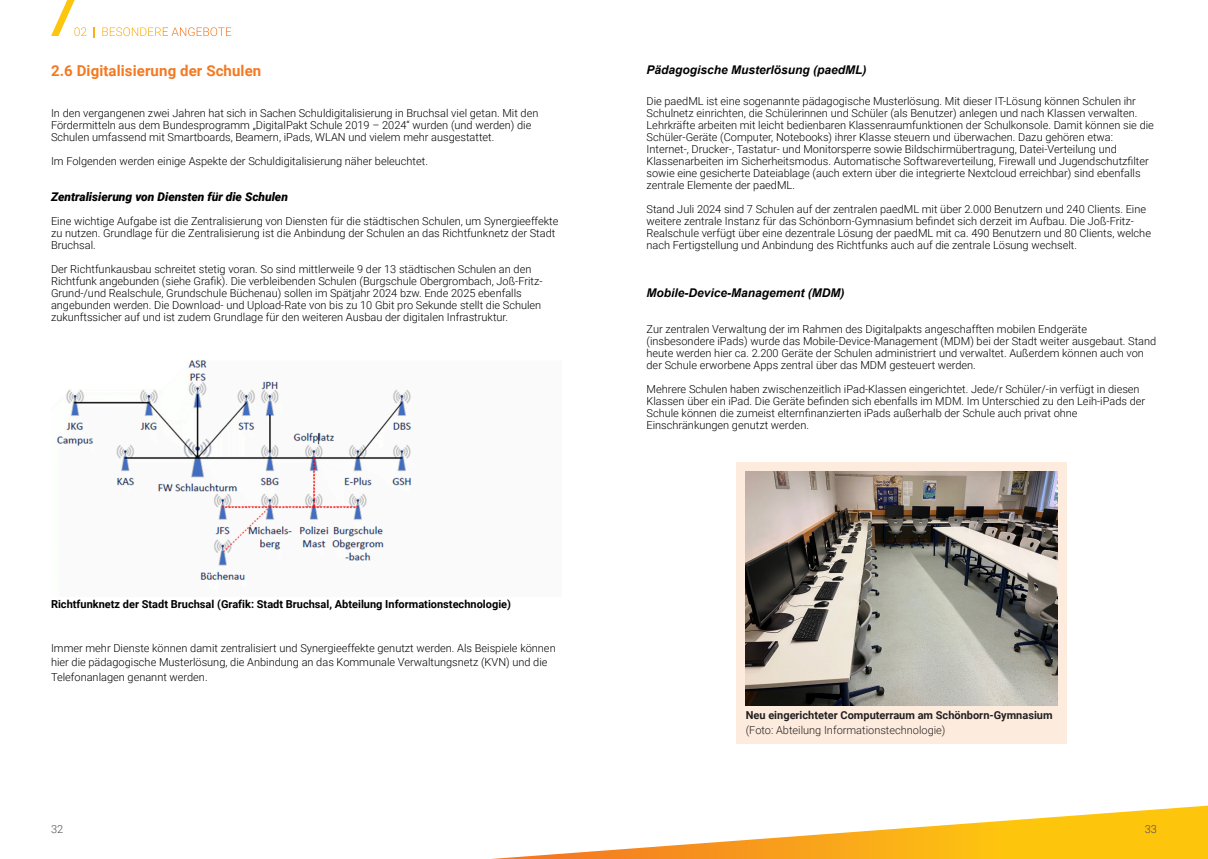
<style>
.page{position:relative;width:1208px;height:859px;background:#fff}
.page>*{position:absolute;margin:0;border:0;box-sizing:border-box;transform-origin:0 0}
.t1{font:700 15px "Roboto";letter-spacing:.005em;color:#f47921}
.t2{font:italic 700 12px "Arial";color:#000001}
.t3{font:italic 900 12px "Roboto";color:#000001}
.t4{font:300 11px/12px "Roboto";color:#000001}
.t5{font:700 11px "Roboto";color:#000001}
.t6{font:700 11px "Roboto";color:#231f20}
.t7{font:300 11px "Roboto";color:#231f20}
.t8{font:300 11px "Roboto";color:#4b4c4d}
</style>
<div class="page">
<div style="left:736px;top:462px;width:331px;height:282px;background:#fdebdd"></div>
<svg style="left:492px;top:806px;width:716px;height:53px"></svg>
<img style="left:56px;top:360px;width:355px;height:220px">
<svg style="left:102px;top:27px;width:129px;height:9px"></svg>
<svg style="left:51px;top:0;width:35px;height:36px"></svg>
<img style="left:745px;top:471px;width:312px;height:234px">
<h1 class="t1" style="left:51px;top:65px;width:212px">2.6 Digitalisierung der Schulen</h1>
<p class="t2" style="left:646px;top:65px;width:222px">Pädagogische Musterlösung (paedML)</p>
<p class="t4" style="left:646px;top:96px;width:509px">Die paedML ist eine sogenannte pädagogische Musterlösung. Mit dieser IT-Lösung können Schulen ihr Schulnetz einrichten, die Schülerinnen und Schüler (als Benutzer) anlegen und nach Klassen verwalten.<br>Lehrkräfte arbeiten mit leicht bedienbaren Klassenraumfunktionen der Schulkonsole. Damit können sie die Schüler-Geräte (Computer, Notebooks) ihrer Klasse steuern und überwachen. Dazu gehören etwa:<br>Internet-, Drucker-, Tastatur- und Monitorsperre sowie Bildschirmübertragung, Datei-Verteilung und Klassenarbeiten im Sicherheitsmodus. Automatische Softwareverteilung, Firewall und Jugendschutzfilter sowie eine gesicherte Dateiablage (auch extern über die integrierte Nextcloud erreichbar) sind ebenfalls zentrale Elemente der paedML.</p>
<p class="t4" style="left:646px;top:204px;width:506px">Stand Juli 2024 sind 7 Schulen auf der zentralen paedML mit über 2.000 Benutzern und 240 Clients. Eine weitere zentrale Instanz für das Schönborn-Gymnasium befindet sich derzeit im Aufbau. Die Joß-Fritz-Realschule verfügt über eine dezentrale Lösung der paedML mit ca. 490 Benutzern und 80 Clients, welche nach Fertigstellung und Anbindung des Richtfunks auch auf die zentrale Lösung wechselt.</p>
<p class="t2" style="left:646px;top:288px;width:200px">Mobile-Device-Management (MDM)</p>
<p class="t4" style="left:646px;top:324px;width:511px">Zur zentralen Verwaltung der im Rahmen des Digitalpakts angeschafften mobilen Endgeräte (insbesondere iPads) wurde das Mobile-Device-Management (MDM) bei der Stadt weiter ausgebaut. Stand heute werden hier ca. 2.200 Geräte der Schulen administriert und verwaltet. Außerdem können auch von der Schule erworbene Apps zentral über das MDM gesteuert werden.</p>
<p class="t4" style="left:646px;top:384px;width:500px">Mehrere Schulen haben zwischenzeitlich iPad-Klassen eingerichtet. Jede/r Schüler/-in verfügt in diesen Klassen über ein iPad. Die Geräte befinden sich ebenfalls im MDM. Im Unterschied zu den Leih-iPads der Schule können die zumeist elternfinanzierten iPads außerhalb der Schule auch privat ohne Einschränkungen genutzt werden.</p>
<p class="t4" style="left:51px;top:108px;width:489px">In den vergangenen zwei Jahren hat sich in Sachen Schuldigitalisierung in Bruchsal viel getan. Mit den<br>Fördermitteln aus dem Bundesprogramm „DigitalPakt Schule 2019 – 2024“ wurden (und werden) die<br>Schulen umfassend mit Smartboards, Beamern, iPads, WLAN und vielem mehr ausgestattet.</p>
<p class="t4" style="left:51px;top:156px;width:378px">Im Folgenden werden einige Aspekte der Schuldigitalisierung näher beleuchtet.</p>
<p class="t3" style="left:51px;top:192px;width:238px">Zentralisierung von Diensten für die Schulen</p>
<p class="t4" style="left:51px;top:216px;width:509px">Eine wichtige Aufgabe ist die Zentralisierung von Diensten für die städtischen Schulen, um Synergieeffekte zu nutzen. Grundlage für die Zentralisierung ist die Anbindung der Schulen an das Richtfunknetz der Stadt<br>Bruchsal.</p>
<p class="t4" style="left:51px;top:264px;width:493px">Der Richtfunkausbau schreitet stetig voran. So sind mittlerweile 9 der 13 städtischen Schulen an den Richtfunk angebunden (siehe Grafik). Die verbleibenden Schulen (Burgschule Obergrombach, Joß-Fritz-Grund-/und Realschule, Grundschule Büchenau) sollen im Spätjahr 2024 bzw. Ende 2025 ebenfalls angebunden werden. Die Download- und Upload-Rate von bis zu 10 Gbit pro Sekunde stellt die Schulen zukunftssicher auf und ist zudem Grundlage für den weiteren Ausbau der digitalen Infrastruktur.</p>
<p class="t5" style="left:51px;top:600px;width:461px">Richtfunknetz der Stadt Bruchsal (Grafik: Stadt Bruchsal, Abteilung Informationstechnologie)</p>
<p class="t4" style="left:51px;top:642px;width:506px;line-height:14.5px">Immer mehr Dienste können damit zentralisiert und Synergieeffekte genutzt werden. Als Beispiele können hier die pädagogische Musterlösung, die Anbindung an das Kommunale Verwaltungsnetz (KVN) und die<br>Telefonanlagen genannt werden.</p>
<p class="t6" style="left:745px;top:711px;width:308px">Neu eingerichteter Computerraum am Schönborn-Gymnasium</p>
<p class="t7" style="left:745px;top:726px;width:201px">(Foto: Abteilung Informationstechnologie)</p>
<p class="t8" style="left:51px;top:825px;width:14px">32</p>
<p class="t8" style="left:1144px;top:825px;width:14px">33</p>
</div>
